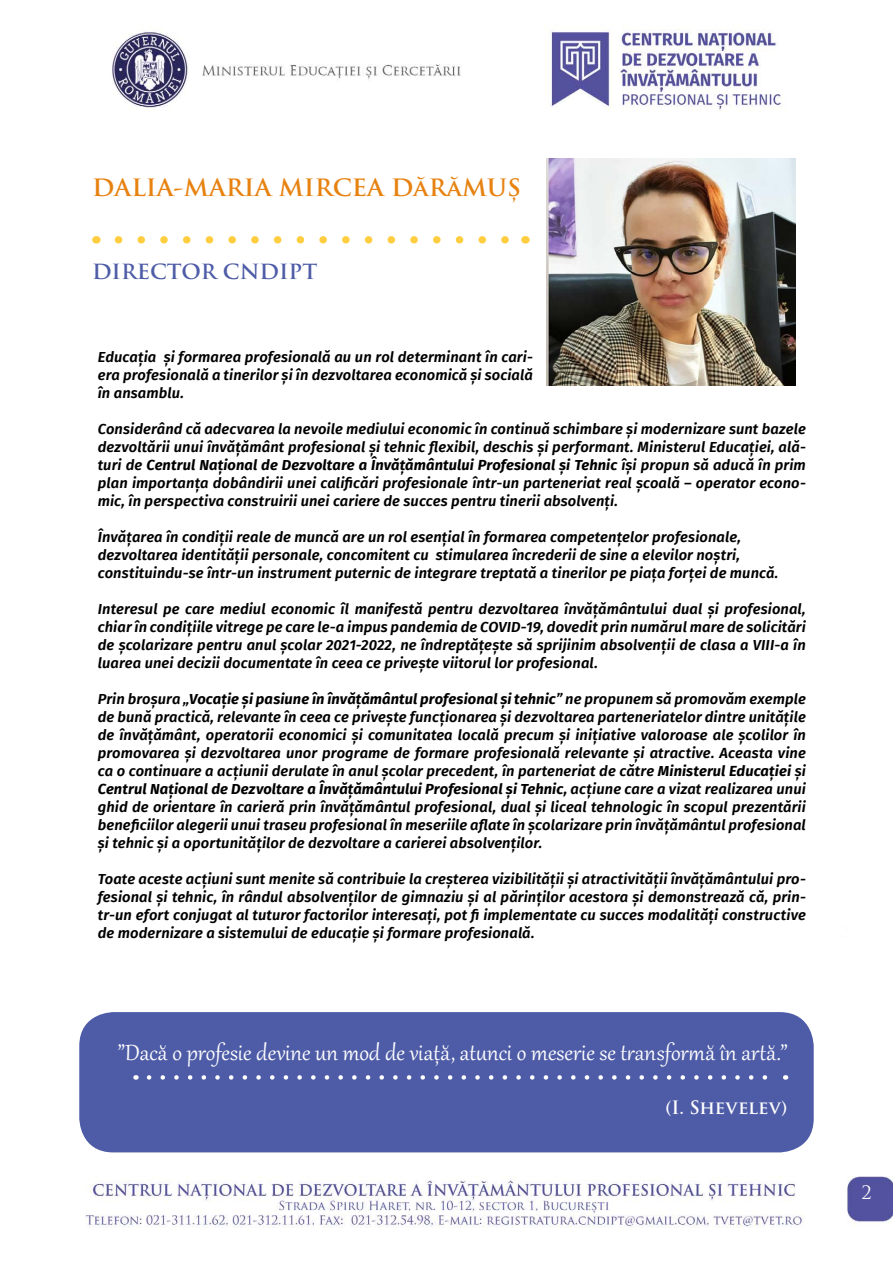
<style>
.page{position:relative;width:893px;height:1263px;background:#fff}
.page>*{position:absolute;margin:0;border:0;box-sizing:border-box;transform-origin:0 0}
.t1{font:27px "Gabriola";letter-spacing:.005em;color:#fff}
.t2{font:700 23.25px "Trajan Pro";color:#e78210}
.t3{font:700 20.4px "Trajan Pro";color:#4e5ca7}
.t4{font:700 18px "Trajan Pro";color:#fff}
.t5{font:18px "Trajan Pro";color:#fdfdfd}
.t6{font:italic 600 14.55px/18px "Fira Sans";letter-spacing:.005em;color:#000;text-align:justify}
.s1{font-weight:700}
</style>
<div class="page">
<img style="left:79px;top:26px;width:814px;height:1202px">
<img style="left:546px;top:158px;width:249px;height:228px">
<svg style="left:118px;top:236px;width:396px;height:8px"></svg>
<div style="left:79px;top:1012px;width:735px;height:140px;background:#4e5ca7;border-radius:34px"></div>
<svg style="left:149px;top:1075px;width:619px;height:5px"></svg>
<h2 class="t2" style="left:92px;top:173px;width:430px">DALIA-MARIA MIRCEA DăRăMUȘ</h2>
<h3 class="t3" style="left:92px;top:258px;width:227px">DIRECTOR CNDIPT</h3>
<p class="t6" style="left:98px;top:347px;width:437px">Educația și formarea profesională au un rol determinant în cari&shy;era profesională a tinerilor și în dezvoltarea economică și socială în ansamblu.</p>
<p class="t6" style="left:98px;top:419px;width:710px">Considerând că adecvarea la nevoile mediului economic în continuă schimbare și modernizare sunt bazele dezvoltării unui învățământ profesional și tehnic flexibil, deschis și performant. Ministerul Educației, ală&shy;turi de <span class="s1">Centrul Național de Dezvoltare a Învățământului Profesional și Tehnic</span> își propun să aducă în prim plan importanța dobândirii unei calificări profesionale într-un parteneriat real școală – operator econo&shy;mic, în perspectiva construirii unei cariere de succes pentru tinerii absolvenți.</p>
<p class="t6" style="left:98px;top:527px;width:682px;text-align:left">Învățarea în condiții reale de muncă are un rol esențial în formarea competențelor profesionale, dezvoltarea identității personale, concomitent cu stimularea încrederii de sine a elevilor noștri, constituindu-se într-un instrument puternic de integrare treptată a tinerilor pe piața forței de muncă.</p>
<p class="t6" style="left:98px;top:599px;width:709px">Interesul pe care mediul economic îl manifestă pentru dezvoltarea învățământului dual și profesional, chiar în condițiile vitrege pe care le-a impus pandemia de COVID-19, dovedit prin numărul mare de solicitări de școlarizare pentru anul școlar 2021-2022, ne îndreptățește să sprijinim absolvenții de clasa a VIII-a în luarea unei decizii documentate în ceea ce privește viitorul lor profesional.</p>
<p class="t6" style="left:98px;top:689px;width:710px">Prin broșura „<span class="s1">Vocație și pasiune în învățământul profesional și tehnic</span>” ne propunem să promovăm exemple de bună practică, relevante în ceea ce privește funcționarea și dezvoltarea parteneriatelor dintre unitățile de învățământ, operatorii economici și comunitatea locală precum și inițiative valoroase ale școlilor în promovarea și dezvoltarea unor programe de formare profesională relevante și atractive. Aceasta vine ca o continuare a acțiunii derulate în anul școlar precedent, în parteneriat de către <span class="s1">Ministerul Educației</span> și <span class="s1">Centrul Național de Dezvoltare a Învățământului Profesional și Tehnic,</span> acțiune care a vizat realizarea unui ghid de orientare în carieră prin învățământul profesional, dual și liceal tehnologic în scopul prezentării beneficiilor alegerii unui traseu profesional în meseriile aflate în școlarizare prin învățământul profesional și tehnic și a oportunităților de dezvoltare a carierei absolvenților.</p>
<p class="t6" style="left:98px;top:869px;width:710px">Toate aceste acțiuni sunt menite să contribuie la creşterea vizibilităţii şi atractivităţii învăţământului pro&shy;fesional și tehnic, în rândul absolvenţilor de gimnaziu și al părinților acestora și demonstrează că, prin&shy;tr-un efort conjugat al tuturor factorilor interesați, pot fi implementate cu succes modalități constructive de modernizare a sistemului de educație și formare profesională.</p>
<h1 class="t1" style="left:117px;top:1034px;width:671px">”Dacă o profesie devine un mod de viață, atunci o meserie se transformă în artă.”</h1>
<p class="t4" style="left:665px;top:1096px;width:124px">(I. Shevelev)</p>
<p class="t5" style="left:862px;top:1181px;width:12px">2</p>
</div>
